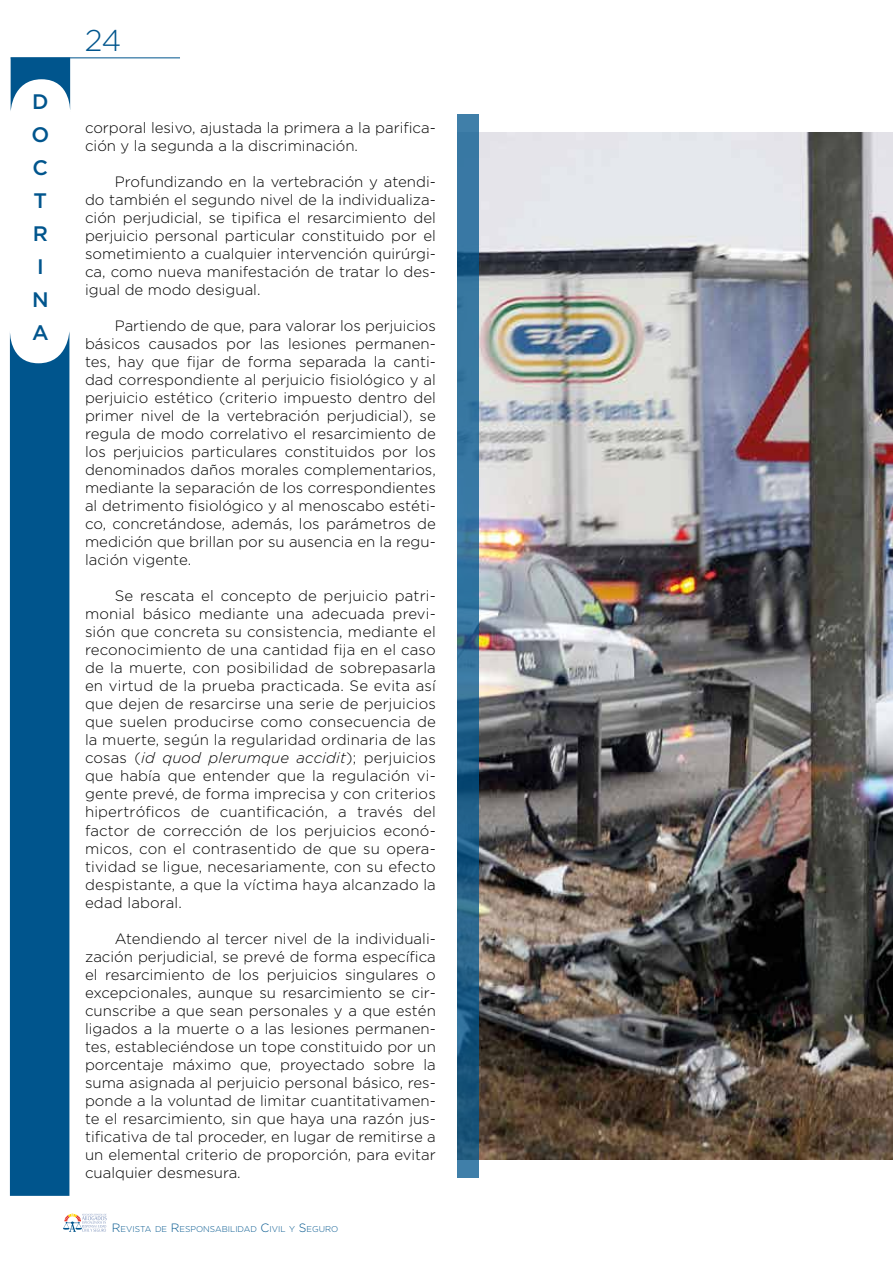
<style>
.page{position:relative;width:893px;height:1263px;background:#fff}
.page>*{position:absolute;margin:0;border:0;box-sizing:border-box;transform-origin:0 0}
.t1{font:300 30px "Gotham";color:#00558d}
.t2{font:500 21px/33px "Gotham";color:#00558d}
.t3{font:300 15px/18px "Gotham";color:#000;text-align:justify}
.t4{font:300 8.4px "Gotham";color:#00558d}
.s1{font-style:italic}
.s2{font-size:12px}
</style>
<div class="page">
<hr style="left:11px;top:57px;width:169px;height:1px;background:#00558d">
<svg style="left:11px;top:57px;width:60px;height:53px"></svg>
<svg style="left:9px;top:332px;width:60px;height:864px;background:#3578a4"></svg>
<svg style="left:63px;top:1213px;width:44px;height:19px"></svg>
<img style="left:478px;top:133px;width:415px;height:1027px">
<svg style="left:457px;top:115px;width:21px;height:1063px;background:#2a6992"></svg>
<h2 class="t2" style="left:31px;top:85px;width:19px">D<br>O<br>C<br>T<br>R<br>I<br>N<br>A</h2>
<h1 class="t1" style="left:85px;top:24px;width:38px">24</h1>
<p class="t3" style="left:85px;top:118px;width:352px">corporal lesivo, ajustada la primera a la parifica&shy;ción y la segunda a la discriminación.</p>
<p class="t3" style="left:85px;top:172px;width:352px;text-indent:30px">Profundizando en la vertebración y atendi&shy;do también el segundo nivel de la individualiza&shy;ción perjudicial, se tipifica el resarcimiento del perjuicio personal particular constituido por el sometimiento a cualquier intervención quirúrgi&shy;ca, como nueva manifestación de tratar lo des&shy;igual de modo desigual.</p>
<p class="t3" style="left:85px;top:316px;width:352px;text-indent:30px">Partiendo de que, para valorar los perjuicios básicos causados por las lesiones permanen&shy;tes, hay que fijar de forma separada la canti&shy;dad correspondiente al perjuicio fisiológico y al perjuicio estético (criterio impuesto dentro del primer nivel de la vertebración perjudicial), se regula de modo correlativo el resarcimiento de los perjuicios particulares constituidos por los denominados daños morales complementarios, mediante la separación de los correspondientes al detrimento fisiológico y al menoscabo estéti&shy;co, concretándose, además, los parámetros de medición que brillan por su ausencia en la regu&shy;lación vigente.</p>
<p class="t3" style="left:85px;top:587px;width:352px;text-indent:30px">Se rescata el concepto de perjuicio patri&shy;monial básico mediante una adecuada previ&shy;sión que concreta su consistencia, mediante el reconocimiento de una cantidad fija en el caso de la muerte, con posibilidad de sobrepasarla en virtud de la prueba practicada. Se evita así que dejen de resarcirse una serie de perjuicios que suelen producirse como consecuencia de la muerte, según la regularidad ordinaria de las cosas (<span class="s1">id quod plerumque accidit</span>); perjuicios que había que entender que la regulación vi&shy;gente prevé, de forma imprecisa y con criterios hipertróficos de cuantificación, a través del factor de corrección de los perjuicios econó&shy;micos, con el contrasentido de que su opera&shy;tividad se ligue, necesariamente, con su efecto despistante, a que la víctima haya alcanzado la edad laboral.</p>
<p class="t3" style="left:85px;top:929px;width:352px;text-indent:30px">Atendiendo al tercer nivel de la individuali&shy;zación perjudicial, se prevé de forma específica el resarcimiento de los perjuicios singulares o excepcionales, aunque su resarcimiento se cir&shy;cunscribe a que sean personales y a que estén ligados a la muerte o a las lesiones permanen&shy;tes, estableciéndose un tope constituido por un porcentaje máximo que, proyectado sobre la suma asignada al perjuicio personal básico, res&shy;ponde a la voluntad de limitar cuantitativamen&shy;te el resarcimiento, sin que haya una razón jus&shy;tificativa de tal proceder, en lugar de remitirse a un elemental criterio de proporción, para evitar cualquier desmesura.</p>
<p class="t4" style="left:112px;top:1224px;width:228px"><span class="s2">R</span>EVISTA DE <span class="s2">R</span>ESPONSABILIDAD <span class="s2">C</span>IVIL Y <span class="s2">S</span> EGURO</p>
</div>
